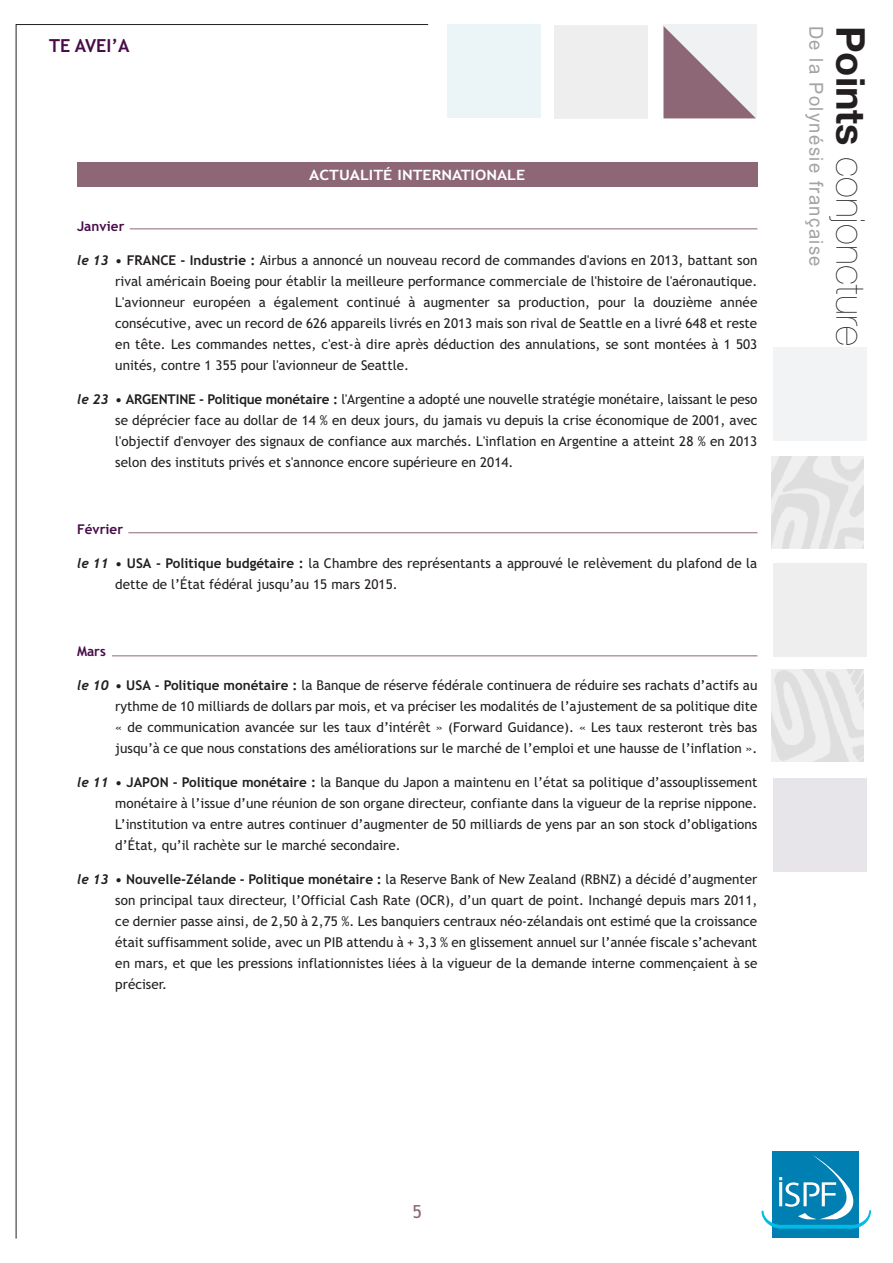
<style>
.page{position:relative;width:893px;height:1263px;background:#fff}
.page>*{position:absolute;margin:0;border:0;box-sizing:border-box;transform-origin:0 0}
.t1{font:200 39.75px "Helvetica Neue";letter-spacing:.01em;color:#231f20}
.t2{font:19.2px "Arial";letter-spacing:.075em;color:#a2a3a7;scale:.96 1}
.t3{font:700 18px "Trebuchet MS";color:#480c49}
.t4{font:18px "Trebuchet MS";color:#8d6775}
.t5{font:700 14.25px "Trebuchet MS";color:#fff;scale:1.12 1}
.t6{font:13.5px/21px "Trebuchet MS";color:#231f20;text-align:justify}
.t7{font:700 13.5px "Trebuchet MS";color:#480c49}
.s1{font-family:"Trebuchet";font-weight:700;font-style:italic}
.s2{font-weight:700}
</style>
<div class="page">
<div style="left:447px;top:25px;width:93px;height:93px;background:#ebf4f7"></div>
<div style="left:663px;top:25px;width:94px;height:93px;background:#f0f1f2"></div>
<div style="left:773px;top:347px;width:93px;height:94px;background:#f2f3f4"></div>
<div style="left:773px;top:563px;width:93px;height:93px;background:#eeeeef"></div>
<div style="left:773px;top:778px;width:93px;height:94px;background:#e8e5ea"></div>
<svg style="left:16px;top:24px;width:412px;height:1214px"></svg>
<div style="left:554px;top:25px;width:94px;height:93px;background:#eeeeef"></div>
<div style="left:773px;top:1151px;width:86px;height:86px;background:#007fb2"></div>
<svg style="left:761px;top:1154px;width:110px;height:74px"></svg>
<img style="left:772px;top:457px;width:91px;height:92px">
<img style="left:772px;top:670px;width:91px;height:91px">
<svg style="left:663px;top:26px;width:93px;height:92px"></svg>
<hr style="left:130px;top:229px;width:627px;height:1px;background:#8d6775">
<hr style="left:128px;top:532px;width:629px;height:1px;background:#8d6775">
<hr style="left:112px;top:655px;width:645px;height:1px;background:#8d6775">
<div style="left:77px;top:162px;width:680px;height:25px;background:#8d6775"></div>
<h3 class="t3" style="left:49px;top:35px;width:82px">TE AVEI’A</h3>
<p class="t5" style="left:309px;top:166px;width:194px">ACTUALITÉ INTERNATIONALE</p>
<p class="t7" style="left:77px;top:218px;width:49px">Janvier</p>
<p class="t6" style="left:115px;top:250px;width:644px;text-indent:-38px"><span class="s1">le 13</span> <span class="s2">• FRANCE - Industrie :</span> Airbus a annoncé un nouveau record de commandes d'avions en 2013, battant son rival américain Boeing pour établir la meilleure performance commerciale de l'histoire de l'aéronautique.<br>L'avionneur européen a également continué à augmenter sa production, pour la douzième année consécutive, avec un record de 626 appareils livrés en 2013 mais son rival de Seattle en a livré 648 et reste en tête. Les commandes nettes, c'est-à dire après déduction des annulations, se sont montées à 1 503 unités, contre 1 355 pour l'avionneur de Seattle.</p>
<p class="t6" style="left:115px;top:388px;width:644px;text-indent:-38px"><span class="s1">le 23</span> <span class="s2">• ARGENTINE - Politique monétaire :</span> l'Argentine a adopté une nouvelle stratégie monétaire, laissant le peso se déprécier face au dollar de 14 % en deux jours, du jamais vu depuis la crise économique de 2001, avec l'objectif d'envoyer des signaux de confiance aux marchés. L'inflation en Argentine a atteint 28 % en 2013 selon des instituts privés et s'annonce encore supérieure en 2014.</p>
<p class="t7" style="left:77px;top:522px;width:48px">Février</p>
<p class="t6" style="left:115px;top:553px;width:643px;text-indent:-38px"><span class="s1">le 11</span> <span class="s2">• USA - Politique budgétaire :</span> la Chambre des représentants a approuvé le relèvement du plafond de la dette de l’État fédéral jusqu’au 15 mars 2015.</p>
<p class="t7" style="left:77px;top:644px;width:30px">Mars</p>
<p class="t6" style="left:115px;top:675px;width:644px;text-indent:-38px"><span class="s1">le 10</span> <span class="s2">• USA - Politique monétaire :</span> la Banque de réserve fédérale continuera de réduire ses rachats d’actifs au rythme de 10 milliards de dollars par mois, et va préciser les modalités de l’ajustement de sa politique dite « de communication avancée sur les taux d’intérêt » (Forward Guidance). « Les taux resteront très bas jusqu’à ce que nous constations des améliorations sur le marché de l’emploi et une hausse de l’inflation ».</p>
<p class="t6" style="left:115px;top:772px;width:644px;text-indent:-38px"><span class="s1">le 11</span> <span class="s2">• JAPON - Politique monétaire :</span> la Banque du Japon a maintenu en l’état sa politique d’assouplissement monétaire à l’issue d’une réunion de son organe directeur, confiante dans la vigueur de la reprise nippone.<br>L’institution va entre autres continuer d’augmenter de 50 milliards de yens par an son stock d’obligations d’État, qu’il rachète sur le marché secondaire.</p>
<p class="t6" style="left:115px;top:869px;width:644px;text-indent:-38px"><span class="s1">le 13</span> <span class="s2">• Nouvelle-Zélande - Politique monétaire :</span> la Reserve Bank of New Zealand (RBNZ) a décidé d’augmenter son principal taux directeur, l’Official Cash Rate (OCR), d’un quart de point. Inchangé depuis mars 2011, ce dernier passe ainsi, de 2,50 à 2,75 %. Les banquiers centraux néo-zélandais ont estimé que la croissance était suffisamment solide, avec un PIB attendu à + 3,3 % en glissement annuel sur l’année fiscale s’achevant en mars, et que les pressions inflationnistes liées à la vigueur de la demande interne commençaient à se préciser.</p>
<h2 class="t2" style="left:829px;top:26px;width:252px;rotate:90deg">De la Polynésie française</h2>
<h1 class="t1" style="left:873px;top:26px;width:322px;rotate:90deg"><span class="s2">Points</span> conjoncture</h1>
<h3 class="t4" style="left:412px;top:1201px;width:11px">5</h3>
</div>
